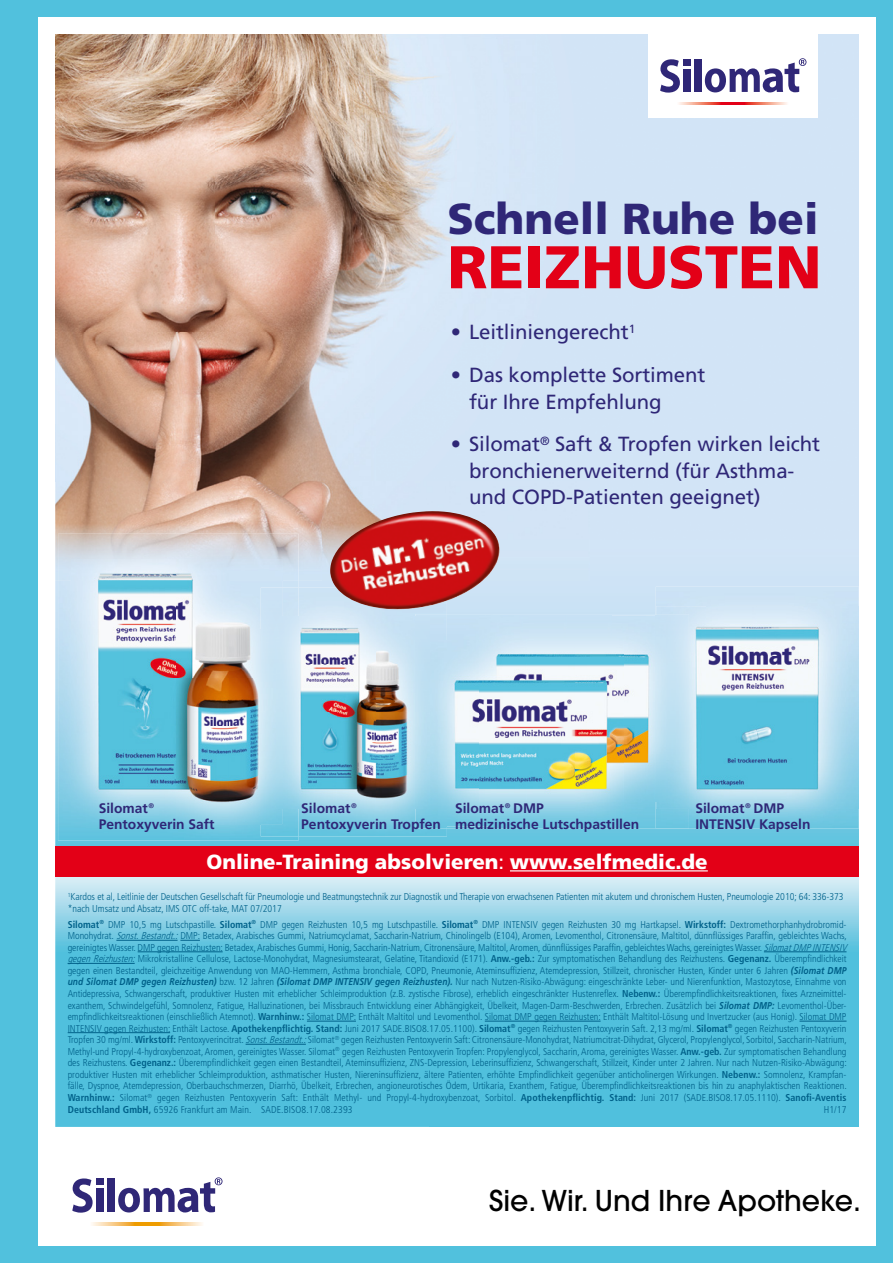
<style>
.page{position:relative;width:893px;height:1263px;background:#51c1dd}
.page>*{position:absolute;margin:0;border:0;box-sizing:border-box;transform-origin:0 0}
.t1{font:900 60.15px "Frutiger";color:#e30017}
.t2{font:900 43.35px "Frutiger";color:#2f2777}
.t3{font:500 28.5px "Avant Garde";color:#000}
.t4{font:20.4px/26.2px "Frutiger";letter-spacing:-.005em;color:#2f2777}
.t5{font:900 20.4px "Frutiger";color:#fff}
.t6{font:700 13.8px/15.3px "Frutiger CE";color:#2f2777}
.t7{font:300 condensed 9.9px/11.6px "Frutiger";color:#00618a}
.s1{font-family:"Frutiger"}
.s2{font-weight:400}
.s3{font-weight:700}
.s4{font-style:italic}
.s5{font-weight:700;font-style:italic;font-stretch:normal}
</style>
<div class="page">
<div style="left:38px;top:17px;width:838px;height:1229px;background:#fff"></div>
<img style="left:55px;top:876px;width:375px;height:251px">
<img style="left:430px;top:876px;width:429px;height:251px">
<svg style="left:55px;top:581px;width:804px;height:265px"></svg>
<img style="left:55px;top:34px;width:804px;height:547px">
<svg style="left:72px;top:1178px;width:21px;height:34px"></svg>
<div style="left:96px;top:1188px;width:8px;height:24px;background:#2f2777"></div>
<div style="left:96px;top:1178px;width:8px;height:7px;background:#2f2777"></div>
<div style="left:107px;top:1178px;width:8px;height:34px;background:#2f2777"></div>
<svg style="left:118px;top:1177px;width:105px;height:35px"></svg>
<svg style="left:92px;top:1222px;width:110px;height:3px"></svg>
<img style="left:58px;top:534px;width:241px;height:306px">
<img style="left:72px;top:560px;width:210px;height:69px">
<img style="left:72px;top:629px;width:189px;height:195px">
<img style="left:261px;top:588px;width:186px;height:248px">
<div style="left:261px;top:588px;width:21px;height:94px;background:#cce4f5"></div>
<img style="left:261px;top:682px;width:15px;height:95px">
<img style="left:261px;top:777px;width:21px;height:47px">
<img style="left:276px;top:616px;width:139px;height:193px">
<img style="left:415px;top:614px;width:241px;height:214px">
<img style="left:480px;top:615px;width:132px;height:26px">
<img style="left:612px;top:614px;width:44px;height:48px">
<img style="left:624px;top:662px;width:32px;height:139px">
<img style="left:438px;top:641px;width:42px;height:139px">
<img style="left:438px;top:780px;width:53px;height:46px">
<img style="left:491px;top:801px;width:133px;height:25px">
<img style="left:480px;top:641px;width:144px;height:160px">
<img style="left:656px;top:587px;width:203px;height:241px">
<img style="left:656px;top:657px;width:10px;height:103px">
<img style="left:656px;top:606px;width:203px;height:51px">
<img style="left:689px;top:657px;width:170px;height:152px">
<img style="left:666px;top:663px;width:23px;height:97px">
<img style="left:656px;top:760px;width:33px;height:49px">
<hr style="left:116px;top:940px;width:62px;height:1px;background:#00618a">
<svg style="left:180px;top:940px;width:20px;height:1px"></svg>
<hr style="left:138px;top:951px;width:85px;height:1px;background:#00618a">
<hr style="left:764px;top:951px;width:82px;height:1px;background:#00618a">
<hr style="left:68px;top:963px;width:67px;height:1px;background:#00618a">
<hr style="left:307px;top:1021px;width:49px;height:1px;background:#00618a">
<hr style="left:485px;top:1021px;width:116px;height:1px;background:#00618a">
<hr style="left:799px;top:1021px;width:47px;height:1px;background:#00618a">
<hr style="left:68px;top:1032px;width:102px;height:1px;background:#00618a">
<hr style="left:246px;top:1044px;width:60px;height:1px;background:#00618a">
<div style="left:648px;top:27px;width:170px;height:91px;background:#fff"></div>
<svg style="left:660px;top:59px;width:20px;height:34px"></svg>
<div style="left:683px;top:69px;width:8px;height:23px;background:#2f2777"></div>
<div style="left:683px;top:59px;width:8px;height:7px;background:#2f2777"></div>
<div style="left:694px;top:59px;width:8px;height:33px;background:#2f2777"></div>
<svg style="left:705px;top:58px;width:101px;height:34px"></svg>
<svg style="left:679px;top:102px;width:108px;height:3px"></svg>
<img style="left:330px;top:511px;width:174px;height:99px">
<div style="left:55px;top:846px;width:804px;height:30px;background:#e30017"></div>
<hr style="left:510px;top:870px;width:198px;height:1px;background:#fff">
<p class="t2" style="left:447px;top:193px;width:373px">Schnell Ruhe bei</p>
<p class="t1" style="left:447px;top:231px;width:376px">REIZHUSTEN</p>
<p class="t4" style="left:451px;top:319px;width:186px">• Leitliniengerecht<sup>1</sup></p>
<p class="t4" style="left:469px;top:362px;width:238px;text-indent:-18px">• Das komplette Sortiment für Ihre Empfehlung</p>
<p class="t4" style="left:469px;top:431px;width:353px;text-indent:-18px">• Silomat<sup>®</sup> Saft &amp; Tropfen wirken leicht bronchienerweiternd (für Asthma&shy;und COPD-Patienten geeignet)</p>
<p class="t6" style="left:99px;top:801px;width:117px">Silomat®<br>Pentoxyverin Saft</p>
<p class="t6" style="left:301px;top:801px;width:141px">Silomat®<br>Pentoxyverin Tropfen</p>
<p class="t6" style="left:455px;top:801px;width:186px">Silomat®DMP<br>medizinische Lutschpastillen</p>
<p class="t6" style="left:695px;top:801px;width:117px">Silomat®DMP<br><span class="s1">INTENSIV</span> Kapseln</p>
<p class="t5" style="left:206px;top:849px;width:503px">Online-Training absolvieren<span class="s2">:</span> www.selfmedic.de</p>
<p class="t7" style="left:68px;top:891px;width:777px"><sup>1</sup>Kardos et al, Leitlinie der Deutschen Gesellschaft für Pneumologie und Beatmungstechnik zur Diagnostik und Therapie von erwachsenen Patienten mit akutem und chronischem Husten, Pneumologie 2010; 64: 336-373 *nach Umsatz und Absatz, IMS OTC off-take, MAT 07/2017</p>
<p class="t7" style="left:68px;top:919px;width:783px"><span class="s3">Silomat</span><sup>®</sup> DMP 10,5 mg Lutschpastille. <span class="s3">Silomat</span><sup>®</sup> DMP gegen Reizhusten 10,5 mg Lutschpastille. <span class="s3">Silomat</span><sup>®</sup> DMP INTENSIV gegen Reizhusten 30 mg Hartkapsel. <span class="s3">Wirkstoff:</span> Dextromethorphanhydrobromid-Monohydrat. <span class="s4">Sonst.Bestandt.:</span>DMP: Betadex, Arabisches Gummi, Natriumcyclamat, Saccharin-Natrium, Chinolingelb (E104), Aromen, Levomenthol, Citronensäure, Maltitol, dünnflüssiges Paraffin, gebleichtes Wachs, gereinigtes Wasser. DMP gegen Reizhusten: Betadex, Arabisches Gummi, Honig, Saccharin-Natrium, Citronensäure, Maltitol, Aromen, dünnflüssiges Paraffin, gebleichtes Wachs, gereinigtes Wasser. <span class="s4">SilomatDMPINTENSIV gegenReizhusten:</span>Mikrokristalline Cellulose, Lactose-Monohydrat, Magnesiumstearat, Gelatine, Titandioxid (E171). <span class="s3">Anw.-geb.:</span> Zur symptomatischen Behandlung des Reizhustens. <span class="s3">Gegenanz.</span> Überempfindlichkeit gegen einen Bestandteil, gleichzeitige Anwendung von MAO-Hemmern, Asthma bronchiale, COPD, Pneumonie, Ateminsuffizienz, Atemdepression, Stillzeit, chronischer Husten, Kinder unter 6 Jahren <span class="s5">(Silomat DMP und Silomat DMP gegen Reizhusten)</span> bzw. 12 Jahren <span class="s5">(Silomat DMP INTENSIV gegen Reizhusten).</span> Nur nach Nutzen-Risiko-Abwägung: eingeschränkte Leber- und Nierenfunktion, Mastozytose, Einnahme von Antidepressiva, Schwangerschaft, produktiver Husten mit erheblicher Schleimproduktion (z.B. zystische Fibrose), erheblich eingeschränkter Hustenreflex. <span class="s3">Nebenw.:</span> Überempfindlichkeitsreaktionen, fixes Arzneimittel&shy;exanthem, Schwindelgefühl, Somnolenz, Fatigue, Halluzinationen, bei Missbrauch Entwicklung einer Abhängigkeit, Übelkeit, Magen-Darm-Beschwerden, Erbrechen. Zusätzlich bei <span class="s5">Silomat DMP:</span> Levomenthol-Über&shy;empfindlichkeitsreaktionen (einschließlich Atemnot). <span class="s3">Warnhinw.:</span> Silomat DMP: Enthält Maltitol und Levomenthol. Silomat DMP gegen Reizhusten: Enthält Maltitol-Lösung und Invertzucker (aus Honig). Silomat DMP INTENSIV gegen Reizhusten: Enthält Lactose. <span class="s3">Apothekenpflichtig. Stand:</span> Juni 2017 SADE.BISO8.17.05.1100). <span class="s3">Silomat</span><sup>®</sup> gegen Reizhusten Pentoxyverin Saft. 2,13 mg/ml. <span class="s3">Silomat</span><sup>®</sup> gegen Reizhusten Pentoxyverin Tropfen 30 mg/ml. <span class="s3">Wirkstoff:</span> Pentoxyverincitrat. <span class="s4">Sonst.Bestandt.:</span>Silomat<sup>®</sup> gegen Reizhusten Pentoxyverin Saft: Citronensäure-Monohydrat, Natriumcitrat-Dihydrat, Glycerol, Propylenglycol, Sorbitol, Saccharin-Natrium, Methyl-und Propyl-4-hydroxybenzoat, Aromen, gereinigtes Wasser. Silomat<sup>®</sup> gegen Reizhusten Pentoxyverin Tropfen: Propylenglycol, Saccharin, Aroma, gereinigtes Wasser. <span class="s3">Anw.-geb.</span> Zur symptomatischen Behandlung des Reizhustens. <span class="s3">Gegenanz.:</span> Überempfindlichkeit gegen einen Bestandteil, Ateminsuffizienz, ZNS-Depression, Leberinsuffizienz, Schwangerschaft, Stillzeit, Kinder unter 2 Jahren. Nur nach Nutzen-Risiko-Abwägung: produktiver Husten mit erheblicher Schleimproduktion, asthmatischer Husten, Niereninsuffizienz, ältere Patienten, erhöhte Empfindlichkeit gegenüber anticholinergen Wirkungen. <span class="s3">Nebenw.:</span> Somnolenz, Krampfan&shy;fälle, Dyspnoe, Atemdepression, Oberbauchschmerzen, Diarrhö, Übelkeit, Erbrechen, angioneurotisches Ödem, Urtikaria, Exanthem, Fatigue, Überempfindlichkeitsreaktionen bis hin zu anaphylaktischen Reaktionen.<br><span class="s3">Warnhinw.:</span> Silomat<sup>®</sup> gegen Reizhusten Pentoxyverin Saft: Enthält Methyl- und Propyl-4-hydroxybenzoat, Sorbitol. <span class="s3">Apothekenpflichtig. Stand:</span> Juni 2017 (SADE.BISO8.17.05.1110) . <span class="s3">Sanofi-Aventis Deutschland GmbH,</span> 65926 Frankfurt am Main. SADE.BISO8.17.08.2393</p>
<p class="t7" style="left:824px;top:1103px;width:24px">H1/17</p>
<p class="t3" style="left:489px;top:1182px;width:373px">Sie. Wir. Und Ihre Apotheke.</p>
</div>
